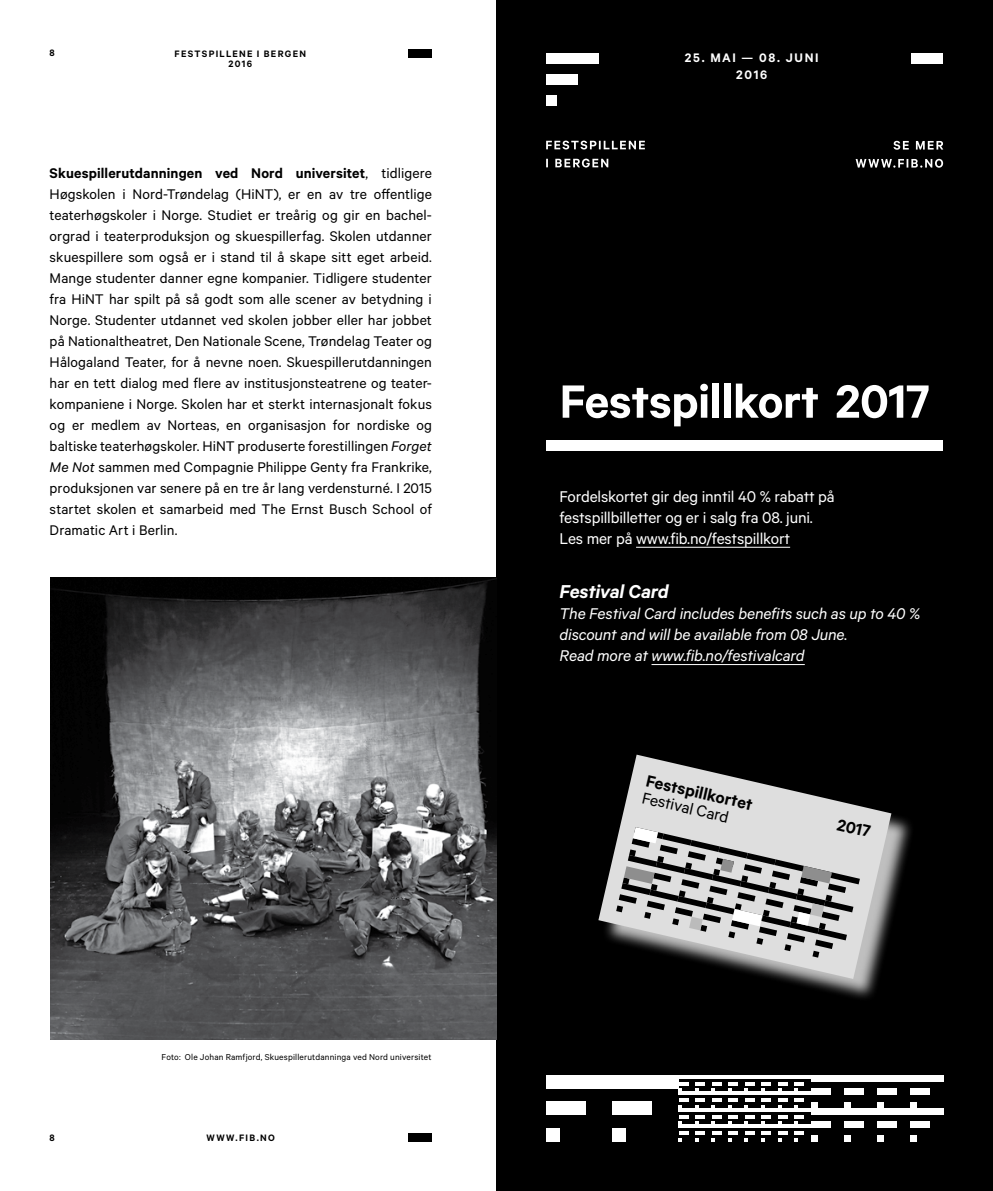
<style>
.page{position:relative;width:993px;height:1191px;background:#fff}
.page>*{position:absolute;margin:0;border:0;box-sizing:border-box;transform-origin:0 0}
.t1{font:600 52.5px "Calibre";letter-spacing:-.01em;color:#fff}
.t2{font:italic 600 21px "Calibre";letter-spacing:-.01em;color:#fff}
.t3{font:600 18.55px "Calibre";color:#000}
.t4{font:18.03px "Calibre";color:#000}
.t5{font:italic 17.5px/21px "Calibre";letter-spacing:-.01em;color:#fff}
.t6{font:17.5px/21px "Calibre";letter-spacing:-.01em;color:#fff}
.t7{font:15.75px/21px "Calibre";letter-spacing:.005em;color:#000;text-align:justify}
.t8{font:600 14px/17px "Calibre";letter-spacing:.115em;color:#fff;text-align:center}
.t9{font:600 10.5px/10.5px "Calibre";letter-spacing:.125em;color:#000;text-align:center}
.t10{font:9.62px "Calibre";letter-spacing:.015em;color:#000}
.s1{font-weight:600}
.s2{font-style:italic}
.s3{font-family:"Metric"}
</style>
<div class="page">
<div style="left:496px;top:0;width:496px;height:1191px;background:#000"></div>
<hr style="left:636px;top:547px;width:153px;height:1px;background:#fff">
<hr style="left:651px;top:664px;width:153px;height:1px;background:#fff">
<div style="left:601px;top:758px;width:313px;height:244px;background:#fff;opacity:.75"></div>
<svg style="left:598px;top:754px;width:293px;height:225px"></svg>
<svg style="left:616px;top:827px;width:243px;height:130px"></svg>
<div style="left:546px;top:440px;width:397px;height:10px;background:#fff"></div>
<div style="left:546px;top:74px;width:31px;height:11px;background:#fff"></div>
<div style="left:546px;top:95px;width:10px;height:11px;background:#fff"></div>
<div style="left:546px;top:53px;width:52px;height:11px;background:#fff"></div>
<div style="left:911px;top:53px;width:31px;height:11px;background:#fff"></div>
<svg style="left:546px;top:159px;width:62px;height:8px"></svg>
<svg style="left:546px;top:141px;width:98px;height:8px"></svg>
<svg style="left:855px;top:159px;width:87px;height:9px"></svg>
<svg style="left:893px;top:141px;width:50px;height:9px"></svg>
<div style="left:810px;top:1121px;width:20px;height:7px;background:#fff"></div>
<div style="left:810px;top:1134px;width:7px;height:7px;background:#fff"></div>
<div style="left:810px;top:1108px;width:33px;height:7px;background:#fff"></div>
<div style="left:843px;top:1121px;width:20px;height:7px;background:#fff"></div>
<div style="left:843px;top:1134px;width:7px;height:7px;background:#fff"></div>
<div style="left:843px;top:1108px;width:33px;height:7px;background:#fff"></div>
<div style="left:876px;top:1121px;width:20px;height:7px;background:#fff"></div>
<div style="left:876px;top:1134px;width:7px;height:7px;background:#fff"></div>
<div style="left:876px;top:1108px;width:33px;height:7px;background:#fff"></div>
<div style="left:909px;top:1121px;width:20px;height:7px;background:#fff"></div>
<div style="left:909px;top:1134px;width:7px;height:7px;background:#fff"></div>
<div style="left:909px;top:1108px;width:34px;height:7px;background:#fff"></div>
<div style="left:810px;top:1088px;width:20px;height:7px;background:#fff"></div>
<div style="left:810px;top:1101px;width:7px;height:7px;background:#fff"></div>
<div style="left:810px;top:1075px;width:33px;height:6px;background:#fff"></div>
<div style="left:843px;top:1088px;width:20px;height:7px;background:#fff"></div>
<div style="left:843px;top:1101px;width:7px;height:7px;background:#fff"></div>
<div style="left:843px;top:1075px;width:33px;height:6px;background:#fff"></div>
<div style="left:876px;top:1088px;width:20px;height:7px;background:#fff"></div>
<div style="left:876px;top:1101px;width:7px;height:7px;background:#fff"></div>
<div style="left:876px;top:1075px;width:33px;height:6px;background:#fff"></div>
<div style="left:909px;top:1088px;width:20px;height:7px;background:#fff"></div>
<div style="left:909px;top:1101px;width:7px;height:7px;background:#fff"></div>
<div style="left:909px;top:1075px;width:34px;height:6px;background:#fff"></div>
<div style="left:546px;top:1101px;width:39px;height:14px;background:#fff"></div>
<div style="left:546px;top:1128px;width:13px;height:13px;background:#fff"></div>
<div style="left:546px;top:1075px;width:66px;height:13px;background:#fff"></div>
<div style="left:612px;top:1101px;width:39px;height:14px;background:#fff"></div>
<div style="left:612px;top:1128px;width:13px;height:13px;background:#fff"></div>
<div style="left:612px;top:1075px;width:66px;height:13px;background:#fff"></div>
<svg style="left:678px;top:1098px;width:10px;height:10px"></svg>
<hr style="left:678px;top:1091px;width:16px;height:4px;background:#fff">
<svg style="left:695px;top:1098px;width:9px;height:10px"></svg>
<hr style="left:694px;top:1091px;width:17px;height:4px;background:#fff">
<svg style="left:711px;top:1098px;width:10px;height:10px"></svg>
<hr style="left:711px;top:1091px;width:17px;height:4px;background:#fff">
<svg style="left:728px;top:1098px;width:9px;height:10px"></svg>
<hr style="left:728px;top:1091px;width:16px;height:4px;background:#fff">
<svg style="left:678px;top:1081px;width:10px;height:4px"></svg>
<hr style="left:678px;top:1075px;width:16px;height:3px;background:#fff">
<svg style="left:695px;top:1082px;width:9px;height:3px"></svg>
<hr style="left:694px;top:1075px;width:17px;height:3px;background:#fff">
<svg style="left:712px;top:1082px;width:9px;height:3px"></svg>
<hr style="left:711px;top:1075px;width:17px;height:3px;background:#fff">
<svg style="left:728px;top:1082px;width:9px;height:9px"></svg>
<hr style="left:728px;top:1075px;width:16px;height:3px;background:#fff">
<svg style="left:678px;top:1115px;width:10px;height:9px"></svg>
<hr style="left:678px;top:1108px;width:16px;height:3px;background:#fff">
<svg style="left:695px;top:1115px;width:9px;height:9px"></svg>
<hr style="left:694px;top:1108px;width:17px;height:3px;background:#fff">
<svg style="left:711px;top:1115px;width:10px;height:9px"></svg>
<hr style="left:711px;top:1108px;width:17px;height:3px;background:#fff">
<svg style="left:728px;top:1115px;width:9px;height:9px"></svg>
<hr style="left:728px;top:1108px;width:16px;height:3px;background:#fff">
<svg style="left:678px;top:1131px;width:10px;height:10px"></svg>
<hr style="left:678px;top:1124px;width:16px;height:4px;background:#fff">
<svg style="left:695px;top:1131px;width:9px;height:10px"></svg>
<hr style="left:694px;top:1124px;width:17px;height:4px;background:#fff">
<svg style="left:711px;top:1131px;width:10px;height:10px"></svg>
<hr style="left:711px;top:1124px;width:17px;height:4px;background:#fff">
<svg style="left:728px;top:1131px;width:9px;height:10px"></svg>
<hr style="left:728px;top:1124px;width:16px;height:4px;background:#fff">
<svg style="left:744px;top:1098px;width:10px;height:10px"></svg>
<hr style="left:744px;top:1091px;width:17px;height:4px;background:#fff">
<svg style="left:761px;top:1098px;width:10px;height:10px"></svg>
<hr style="left:761px;top:1091px;width:16px;height:4px;background:#fff">
<svg style="left:778px;top:1098px;width:9px;height:10px"></svg>
<hr style="left:777px;top:1091px;width:17px;height:4px;background:#fff">
<svg style="left:794px;top:1098px;width:10px;height:10px"></svg>
<hr style="left:794px;top:1091px;width:16px;height:4px;background:#fff">
<svg style="left:745px;top:1082px;width:9px;height:3px"></svg>
<hr style="left:744px;top:1075px;width:17px;height:3px;background:#fff">
<svg style="left:761px;top:1082px;width:10px;height:3px"></svg>
<hr style="left:761px;top:1075px;width:16px;height:3px;background:#fff">
<svg style="left:778px;top:1082px;width:9px;height:3px"></svg>
<hr style="left:777px;top:1075px;width:17px;height:3px;background:#fff">
<svg style="left:794px;top:1082px;width:10px;height:3px"></svg>
<hr style="left:794px;top:1075px;width:16px;height:3px;background:#fff">
<svg style="left:744px;top:1115px;width:10px;height:9px"></svg>
<hr style="left:744px;top:1108px;width:17px;height:3px;background:#fff">
<svg style="left:761px;top:1115px;width:10px;height:9px"></svg>
<hr style="left:761px;top:1108px;width:16px;height:3px;background:#fff">
<svg style="left:778px;top:1115px;width:9px;height:9px"></svg>
<hr style="left:777px;top:1108px;width:17px;height:3px;background:#fff">
<svg style="left:794px;top:1115px;width:10px;height:9px"></svg>
<hr style="left:794px;top:1108px;width:16px;height:3px;background:#fff">
<svg style="left:744px;top:1131px;width:10px;height:10px"></svg>
<hr style="left:744px;top:1124px;width:17px;height:4px;background:#fff">
<svg style="left:761px;top:1131px;width:10px;height:10px"></svg>
<hr style="left:761px;top:1124px;width:16px;height:4px;background:#fff">
<svg style="left:778px;top:1131px;width:9px;height:10px"></svg>
<hr style="left:777px;top:1124px;width:17px;height:4px;background:#fff">
<svg style="left:794px;top:1131px;width:10px;height:10px"></svg>
<hr style="left:794px;top:1124px;width:16px;height:4px;background:#fff">
<div style="left:409px;top:1133px;width:23px;height:8px;background:#000"></div>
<div style="left:409px;top:50px;width:23px;height:8px;background:#000"></div>
<img style="left:50px;top:577px;width:447px;height:462px">
<p class="t9" style="left:50px;top:48px;width:7px">8</p>
<p class="t9" style="left:174px;top:48px;width:133px">FESTSPILLENE I BERGEN<br>2016</p>
<p class="t7" style="left:50px;top:162px;width:384px"><span class="s1">Skuespillerutdanningen ved Nord universitet</span>, tidligere Høgskolen i Nord-Trøndelag (HiNT), er en av tre offentlige teaterhøgskoler i Norge. Studiet er treårig og gir en bachel&shy;orgrad i teaterproduksjon og skuespillerfag. Skolen utdanner skuespillere som også er i stand til å skape sitt eget arbeid.<br>Mange studenter danner egne kompanier. Tidligere studenter fra HiNT har spilt på så godt som alle scener av betydning i Norge. Studenter utdannet ved skolen jobber eller har jobbet på Nationaltheatret, Den Nationale Scene, Trøndelag Teater og Hålogaland Teater, for å nevne noen. Skuespillerutdanningen har en tett dialog med flere av institusjonsteatrene og teater&shy;kompaniene i Norge. Skolen har et sterkt internasjonalt fokus og er medlem av Norteas, en organisasjon for nordiske og baltiske teaterhøgskoler. HiNT produserte forestillingen <span class="s2">Forget Me Not</span> sammen med Compagnie Philippe Genty fra Frankrike, produksjonen var senere på en tre år lang verdensturné. I 2015 startet skolen et samarbeid med The Ernst Busch School of Dramatic Art i Berlin.</p>
<p class="t10" style="left:161px;top:1051px;width:271px">Foto: Ole Johan Ramfjord, Skuespillerutdanninga ved Nord universitet</p>
<p class="t9" style="left:50px;top:1132px;width:7px">8</p>
<p class="t9" style="left:206px;top:1132px;width:70px">WWW.FIB.NO</p>
<p class="t8" style="left:684px;top:49px;width:135px">25. MAI — 08. JUNI<br>2016</p>
<h1 class="t1" style="left:559px;top:370px;width:372px">Fes<span class="s3">t</span>spillkor<span class="s3">t</span> 2017</h1>
<p class="t6" style="left:559px;top:485px;width:277px">Fordelskor<span class="s3">t</span>e<span class="s3">t</span> gir deg inn<span class="s3">t</span>il 40 % raba<span class="s3">tt</span> på fes<span class="s3">t</span>spillbille<span class="s3">tt</span>er og er i salg fra 08. juni.<br>Les mer på www.fib.no/fes<span class="s3">t</span>spillkor<span class="s3">t</span></p>
<h2 class="t2" style="left:559px;top:579px;width:111px">Fes<span class="s3">t</span>ival Card</h2>
<p class="t5" style="left:559px;top:602px;width:362px">The Fes<span class="s3">t</span>ival Card includes benefi<span class="s3">t</span>s such as up <span class="s3">t</span>o 40 % discoun<span class="s3">t</span> and will be available from 08 June.<br>Read more a<span class="s3">t</span> www.fib.no/fes<span class="s3">t</span>ivalcard</p>
<p class="t3" style="left:648px;top:769px;width:110px;rotate:13deg">Fes<span class="s3">t</span>spillkor<span class="s3">t</span>e<span class="s3">t</span></p>
<p class="t4" style="left:644px;top:787px;width:90px;rotate:13deg">Fes<span class="s3">t</span>ival Card</p>
<p class="t3" style="left:839px;top:813px;width:35px;rotate:13deg">2017</p>
</div>
